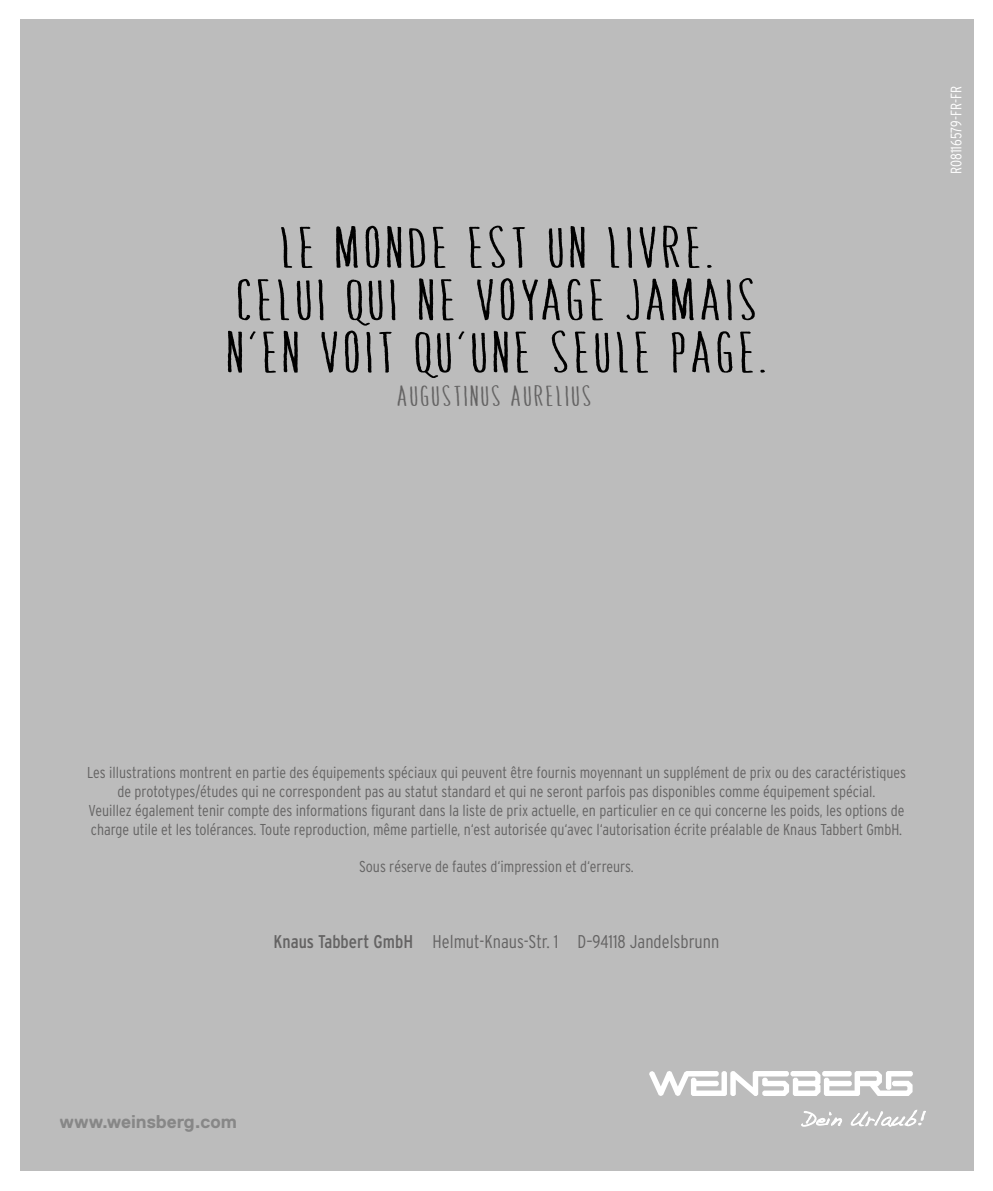
<style>
.page{position:relative;width:993px;height:1191px;background:#fff}
.page>*{position:absolute;margin:0;border:0;box-sizing:border-box;transform-origin:0 0}
.t1{font:500 59.15px/52.3px "Amorie Modella";letter-spacing:.01em;color:#000;text-align:center;scale:1.67 1}
.t2{font:500 29.22px "Amorie Modella";letter-spacing:.01em;color:#646363;scale:1.67 1}
.t3{font:700 18.55px "Replica Pro";color:#878787}
.t4{font:300 condensed 18.38px "Interstate";color:#646363}
.t5{font:300 condensed 15.75px/18.9px "Interstate";color:#646363;text-align:center}
.t6{font:300 condensed 15.05px "Interstate";color:#fff}
.s1{font-weight:400}
</style>
<div class="page">
<div style="left:20px;top:20px;width:952px;height:1151px;background:#bcbcbc"></div>
<svg style="left:649px;top:1071px;width:263px;height:25px"></svg>
<svg style="left:801px;top:1111px;width:40px;height:15px"></svg>
<svg style="left:850px;top:1110px;width:75px;height:16px"></svg>
<h1 class="t1" style="left:224px;top:221px;width:327px">LE MONDE EST UN LIVRE.<br>CELUI QUI NE VOYAGE JAMAIS<br>N’EN VOIT QU’UNE SEULE PAGE.</h1>
<h2 class="t2" style="left:396px;top:379px;width:119px">AUGUSTINUS AURELIUS</h2>
<p class="t6" style="left:946px;top:174px;width:90px;rotate:-90deg">R08116579-FR-FR</p>
<p class="t5" style="left:87px;top:763px;width:820px">Les illustrations montrent en partie des équipements spéciaux qui peuvent être fournis moyennant un supplément de prix ou des caractéristiques de prototypes/études qui ne correspondent pas au statut standard et qui ne seront parfois pas disponibles comme équipement spécial.<br>Veuillez également tenir compte des informations figurant dans la liste de prix actuelle, en particulier en ce qui concerne les poids, les options de charge utile et les tolérances. Toute reproduction, même partielle, n‘est autorisée qu‘avec l‘autorisation écrite préalable de Knaus Tabbert GmbH.</p>
<p class="t5" style="left:359px;top:857px;width:276px">Sous réserve de fautes d‘impression et d‘erreurs.</p>
<p class="t4" style="left:273px;top:930px;width:447px"><span class="s1">Knaus Tabbert GmbH</span> Helmut-Knaus-Str. 1 D–94118 Jandelsbrunn</p>
<p class="t3" style="left:60px;top:1111px;width:179px">www.weinsberg.com</p>
</div>
